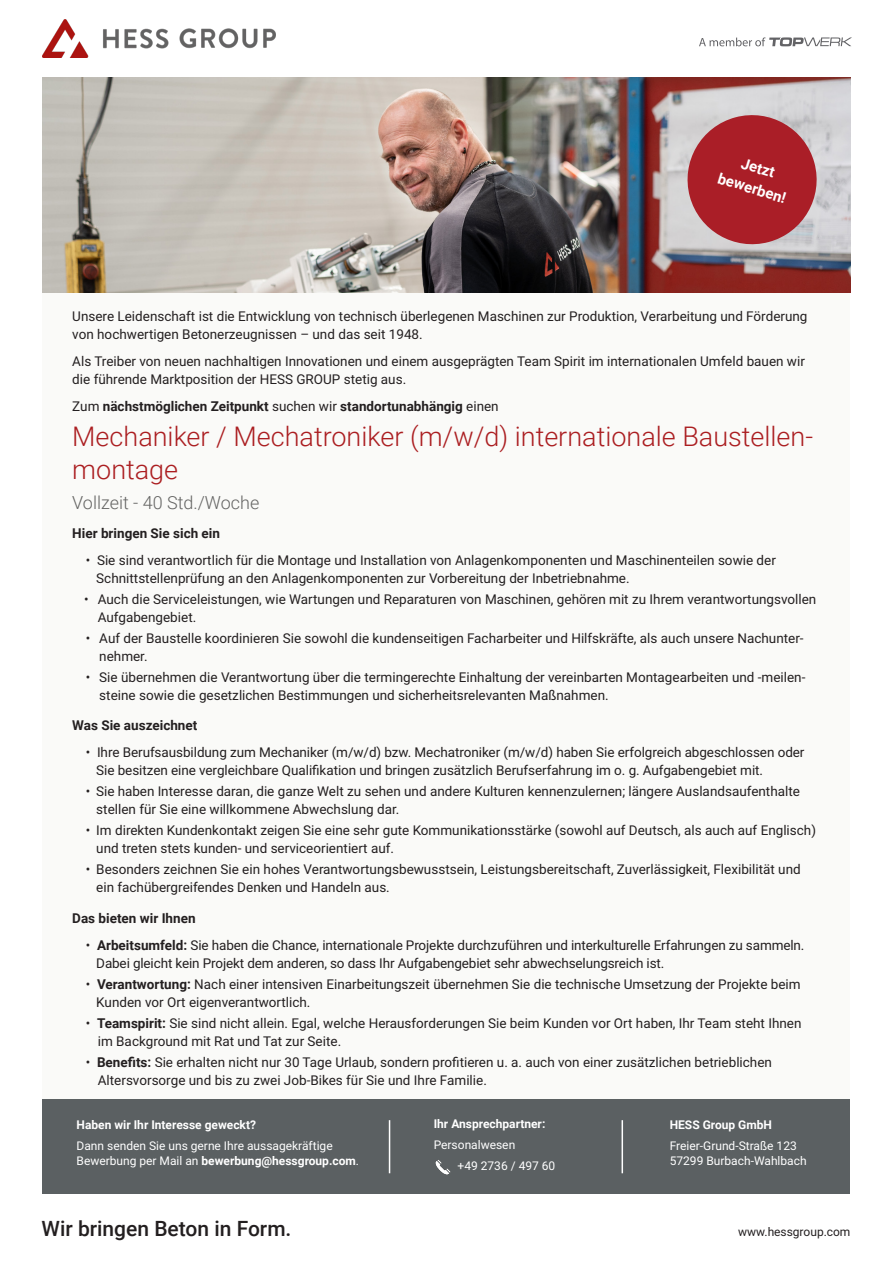
<style>
.page{position:relative;width:893px;height:1263px;background:#fff}
.page>*{position:absolute;margin:0;border:0;box-sizing:border-box;transform-origin:0 0}
.t1{font:300 27px/32.4px "Roboto";color:#ab1e21}
.t2{font:500 21px "Roboto";color:#231f20}
.t3{font:300 18px "Roboto";color:#646463}
.t4{font:700 15px "Roboto";color:#fff}
.t5{font:13.5px/18px "Roboto";color:#231f20}
.t6{font:700 13.5px "Roboto";color:#231f20}
.t7{font:12px "Roboto";color:#fff}
.t8{font:700 12px "Roboto";color:#fff}
.t9{font:12px "Roboto";color:#231f20}
.s1{font-weight:400}
.s2{font-weight:700}
</style>
<div class="page">
<div style="left:43px;top:287px;width:807px;height:811px;background:#fafaf8"></div>
<div style="left:43px;top:1099px;width:807px;height:95px;background:#5b6062"></div>
<img style="left:43px;top:78px;width:807px;height:215px">
<img style="left:43px;top:19px;width:232px;height:38px">
<svg style="left:699px;top:37px;width:153px;height:9px"></svg>
<hr style="left:389px;top:1120px;width:1px;height:53px;background:#fff">
<hr style="left:621px;top:1120px;width:2px;height:53px;background:#fff">
<svg style="left:680px;top:108px;width:144px;height:143px;background:#b75e65"></svg>
<img style="left:435px;top:1160px;width:16px;height:15px">
<p class="t4" style="left:745px;top:153px;width:36px;rotate:17deg">Jetzt</p>
<p class="t4" style="left:721px;top:167px;width:72px;rotate:17deg">bewerben!</p>
<p class="t5" style="left:72px;top:306px;width:737px">Unsere Leidenschaft ist die Entwicklung von technisch überlegenen Maschinen zur Produktion, Verarbeitung und Förderung von hochwertigen Betonerzeugnissen – und das seit 1948.</p>
<p class="t5" style="left:72px;top:351px;width:734px">Als Treiber von neuen nachhaltigen Innovationen und einem ausgeprägten Team Spirit im internationalen Umfeld bauen wir die führende Marktposition der HESS GROUP stetig aus.</p>
<p class="t6" style="left:72px;top:396px;width:428px"><span class="s1">Zum</span> nächstmöglichen Zeitpunkt <span class="s1">suchen wir</span> standortunabhängig <span class="s1">einen</span></p>
<p class="t1" style="left:72px;top:420px;width:742px">Mechaniker / Mechatroniker (m/w/d) internationale Baustellen&shy;montage</p>
<p class="t3" style="left:72px;top:490px;width:189px">Vollzeit - 40 Std./Woche</p>
<p class="t6" style="left:72px;top:523px;width:149px">Hier bringen Sie sich ein</p>
<p class="t5" style="left:86px;top:550px;width:692px">• Sie sind verantwortlich für die Montage und Installation von Anlagenkomponenten und Maschinenteilen sowie der</p>
<p class="t5" style="left:96px;top:568px;width:535px">Schnittstellenprüfung an den Anlagenkomponenten zur Vorbereitung der Inbetriebnahme.</p>
<p class="t5" style="left:98px;top:589px;width:720px;text-indent:-14px">• Auch die Serviceleistungen, wie Wartungen und Reparaturen von Maschinen, gehören mit zu Ihrem verantwortungsvollen<br>Aufgabengebiet.</p>
<p class="t5" style="left:99px;top:628px;width:706px;text-indent:-14px">• Auf der Baustelle koordinieren Sie sowohl die kundenseitigen Facharbeiter und Hilfskräfte, als auch unsere Nachunter&shy;nehmer.</p>
<p class="t5" style="left:99px;top:667px;width:708px;text-indent:-14px">• Sie übernehmen die Verantwortung über die termingerechte Einhaltung der vereinbarten Montagearbeiten und -meilen&shy;steine sowie die gesetzlichen Bestimmungen und sicherheitsrelevanten Maßnahmen.</p>
<p class="t6" style="left:72px;top:716px;width:127px">Was Sie auszeichnet</p>
<p class="t5" style="left:86px;top:742px;width:720px">• Ihre Berufsausbildung zum Mechaniker (m/w/d) bzw. Mechatroniker (m/w/d) haben Sie erfolgreich abgeschlossen oder</p>
<p class="t5" style="left:96px;top:760px;width:668px">Sie besitzen eine vergleichbare Qualifikation und bringen zusätzlich Berufserfahrung im o. g. Aufgabengebiet mit.</p>
<p class="t5" style="left:96px;top:781px;width:705px;text-indent:-11px">• Sie haben Interesse daran, die ganze Welt zu sehen und andere Kulturen kennenzulernen; längere Auslandsaufenthalte stellen für Sie eine willkommene Abwechslung dar.</p>
<p class="t5" style="left:96px;top:820px;width:721px;text-indent:-11px">• Im direkten Kundenkontakt zeigen Sie eine sehr gute Kommunikationsstärke (sowohl auf Deutsch, als auch auf Englisch) und treten stets kunden- und serviceorientiert auf.</p>
<p class="t5" style="left:96px;top:859px;width:706px;text-indent:-11px">• Besonders zeichnen Sie ein hohes Verantwortungsbewusstsein, Leistungsbereitschaft, Zuverlässigkeit, Flexibilität und ein fachübergreifendes Denken und Handeln aus.</p>
<p class="t6" style="left:72px;top:908px;width:125px">Das bieten wir Ihnen</p>
<p class="t5" style="left:86px;top:935px;width:720px">• <span class="s2">Arbeitsumfeld:</span> Sie haben die Chance, internationale Projekte durchzuführen und interkulturelle Erfahrungen zu sammeln.</p>
<p class="t5" style="left:96px;top:953px;width:570px">Dabei gleicht kein Projekt dem anderen, so dass Ihr Aufgabengebiet sehr abwechselungsreich ist.</p>
<p class="t5" style="left:86px;top:974px;width:716px">• <span class="s2">Verantwortung:</span> Nach einer intensiven Einarbeitungszeit übernehmen Sie die technische Umsetzung der Projekte beim</p>
<p class="t5" style="left:96px;top:992px;width:216px">Kunden vor Ort eigenverantwortlich.</p>
<p class="t5" style="left:86px;top:1013px;width:717px">• <span class="s2">Teamspirit:</span> Sie sind nicht allein. Egal, welche Herausforderungen Sie beim Kunden vor Ort haben, Ihr Team steht Ihnen</p>
<p class="t5" style="left:98px;top:1031px;width:245px">im Background mit Rat und Tat zur Seite.</p>
<p class="t5" style="left:98px;top:1052px;width:676px;text-indent:-12px">• <span class="s2">Benefits:</span> Sie erhalten nicht nur 30 Tage Urlaub, sondern profitieren u. a. auch von einer zusätzlichen betrieblichen<br>Altersvorsorge und bis zu zwei Job-Bikes für Sie und Ihre Familie.</p>
<p class="t8" style="left:77px;top:1116px;width:181px">Haben wir Ihr Interesse geweckt?</p>
<p class="t7" style="left:77px;top:1137px;width:258px">Dann senden Sie uns gerne Ihre aussagekräftige</p>
<p class="t8" style="left:77px;top:1152px;width:284px"><span class="s1">Bewerbung per Mail an</span> bewerbung@hessgroup.com<span class="s1">.</span></p>
<p class="t8" style="left:434px;top:1115px;width:113px">Ihr Ansprechpartner:</p>
<p class="t7" style="left:434px;top:1136px;width:83px">Personalwesen</p>
<p class="t7" style="left:458px;top:1157px;width:99px">+49 2736 / 497 60</p>
<p class="t8" style="left:670px;top:1116px;width:104px">HESS Group GmbH</p>
<p class="t7" style="left:670px;top:1137px;width:129px">Freier-Grund-Straße 123</p>
<p class="t7" style="left:670px;top:1152px;width:138px">57299 Burbach-Wahlbach</p>
<p class="t2" style="left:42px;top:1214px;width:251px">Wir bringen Beton in Form.</p>
<p class="t9" style="left:738px;top:1223px;width:114px">www.hessgroup.com</p>
</div>
